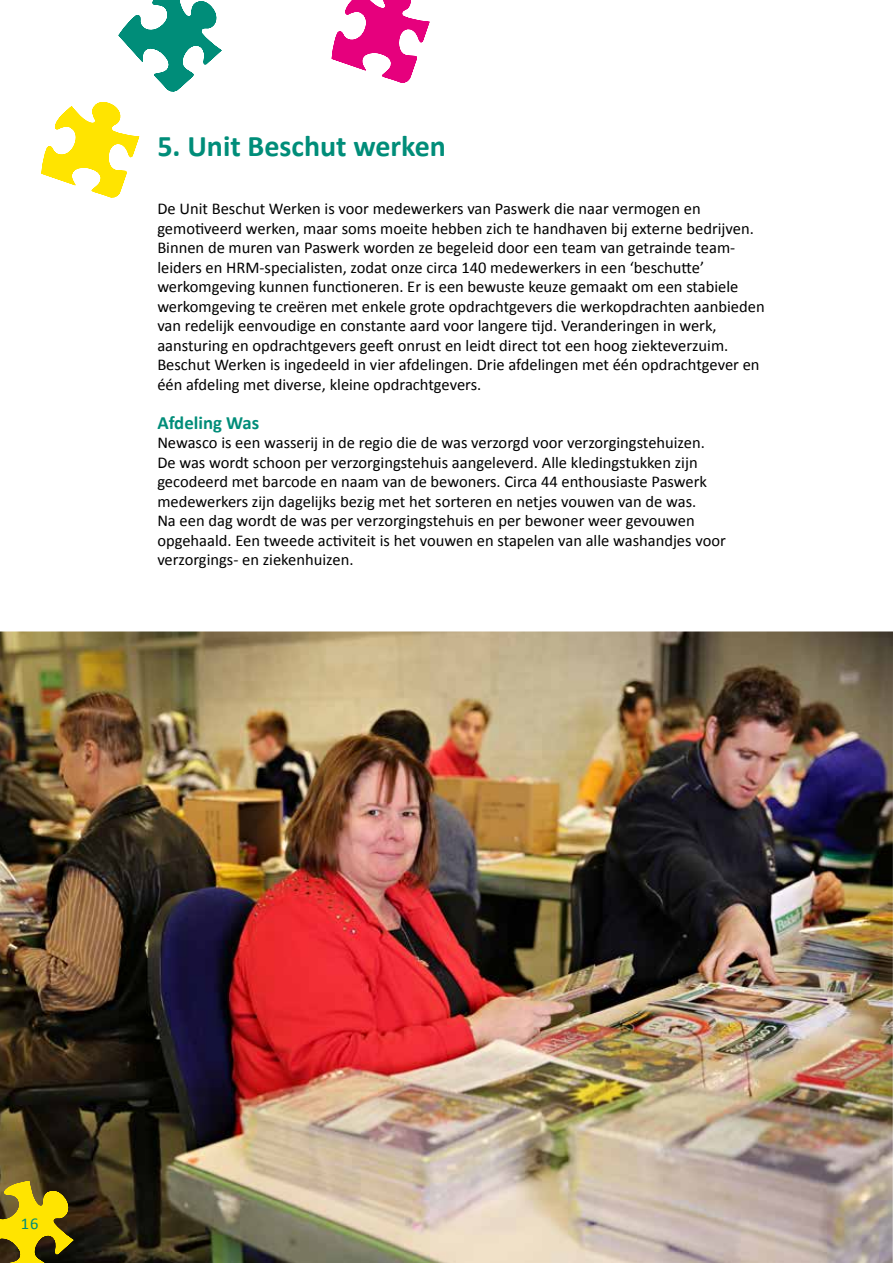
<style>
.page{position:relative;width:893px;height:1263px;background:#fff}
.page>*{position:absolute;margin:0;border:0;box-sizing:border-box;transform-origin:0 0}
.t1{font:700 30px "Calibri";color:#008d79}
.t2{font:700 18.75px "Calibri";color:#008d79}
.t3{font:16.5px/19.5px "Calibri";color:#000}
.t4{font:16.5px "Calibri";color:#008d79}
</style>
<div class="page">
<img style="left:0;top:631px;width:893px;height:632px">
<svg style="left:0;top:1181px;width:74px;height:82px;background:#a4900b"></svg>
<svg style="left:41px;top:102px;width:98px;height:96px"></svg>
<svg style="left:118px;top:0;width:104px;height:92px"></svg>
<svg style="left:332px;top:0;width:98px;height:83px"></svg>
<h1 class="t1" style="left:157px;top:126px;width:290px">5. Unit Beschut werken</h1>
<p class="t3" style="left:157px;top:199px;width:609px">De Unit Beschut Werken is voor medewerkers van Paswerk die naar vermogen en gemotiveerd werken, maar soms moeite hebben zich te handhaven bij externe bedrijven.<br>Binnen de muren van Paswerk worden ze begeleid door een team van getrainde team&shy;leiders en HRM-specialisten, zodat onze circa 140 medewerkers in een ‘beschutte’ werkomgeving kunnen functioneren. Er is een bewuste keuze gemaakt om een stabiele werkomgeving te creëren met enkele grote opdrachtgevers die werkopdrachten aanbieden van redelijk eenvoudige en constante aard voor langere tijd. Veranderingen in werk, aansturing en opdrachtgevers geeft onrust en leidt direct tot een hoog ziekteverzuim.<br>Beschut Werken is ingedeeld in vier afdelingen. Drie afdelingen met één opdrachtgever en één afdeling met diverse, kleine opdrachtgevers.</p>
<p class="t2" style="left:157px;top:410px;width:103px">Afdeling Was</p>
<p class="t3" style="left:157px;top:433px;width:570px">Newasco is een wasserij in de regio die de was verzorgd voor verzorgingstehuizen.<br>De was wordt schoon per verzorgingstehuis aangeleverd. Alle kledingstukken zijn gecodeerd met barcode en naam van de bewoners. Circa 44 enthousiaste Paswerk medewerkers zijn dagelijks bezig met het sorteren en netjes vouwen van de was.<br>Na een dag wordt de was per verzorgingstehuis en per bewoner weer gevouwen opgehaald. Een tweede activiteit is het vouwen en stapelen van alle washandjes voor verzorgings- en ziekenhuizen.</p>
<p class="t4" style="left:21px;top:1213px;width:19px">16</p>
</div>
